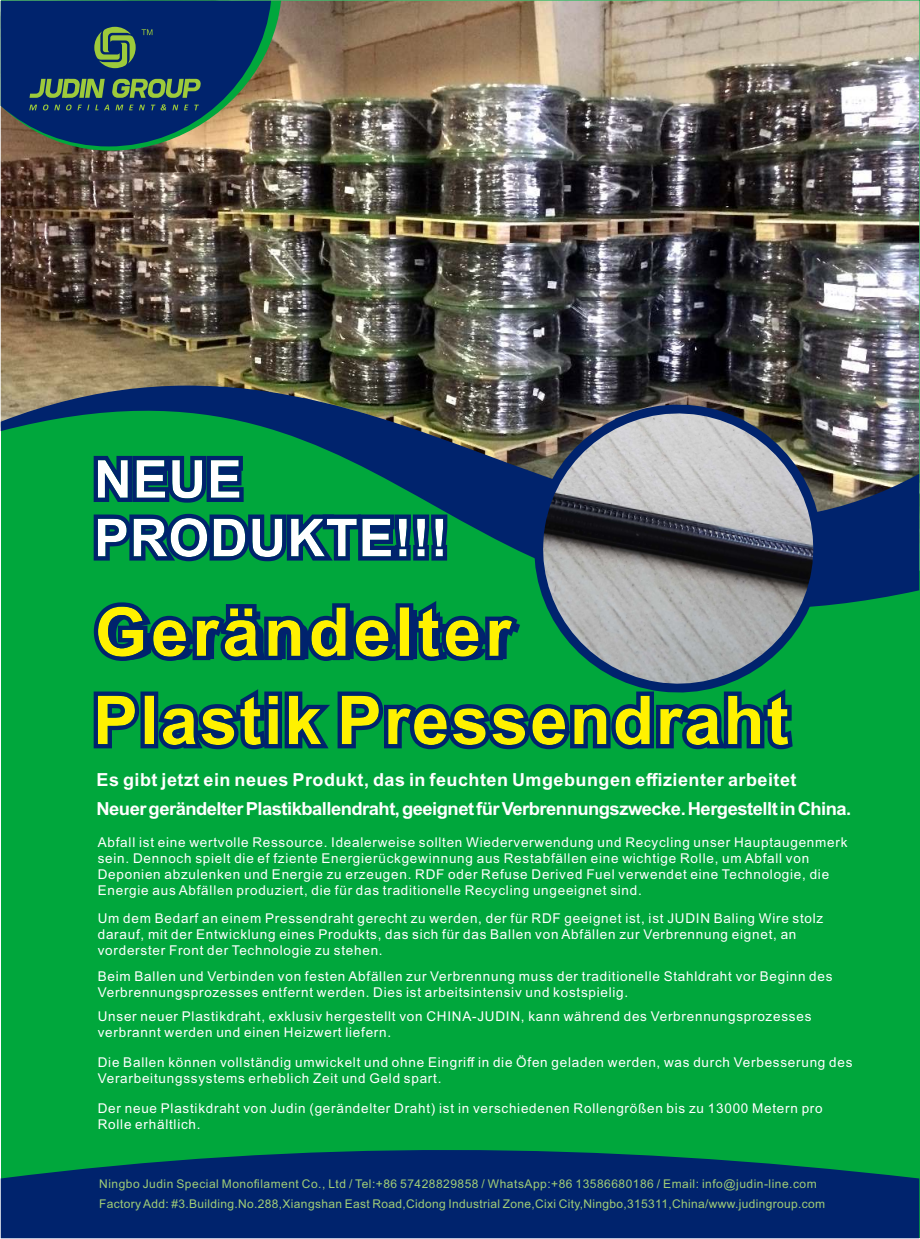
<style>
.page{position:relative;width:920px;height:1239px;background:#fff}
.page>*{position:absolute;margin:0;border:0;box-sizing:border-box;transform-origin:0 0}
.t1{font:700 67.5px "Arial";letter-spacing:.055em;color:#00236d}
.t2{font:700 18px/28.7px "Arial";letter-spacing:-.03em;color:#fff}
.t3{font:13.5px/15.9px "Arial";letter-spacing:.055em;color:#fff}
.t4{font:12px "Arial";letter-spacing:.03em;color:#a1ce76}
</style>
<div class="page">
<div style="left:1px;top:1px;width:918px;height:1237px;background:#00a73c"></div>
<img style="left:1px;top:1px;width:918px;height:272px">
<svg style="left:1px;top:1150px;width:918px;height:88px;background:#003167"></svg>
<img style="left:1px;top:273px;width:918px;height:421px">
<svg style="left:526px;top:396px;width:304px;height:298px"></svg>
<img style="left:533px;top:403px;width:290px;height:291px">
<img style="left:1px;top:1px;width:280px;height:203px">
<svg style="left:1px;top:1px;width:270px;height:145px;background:#203f67"></svg>
<svg style="left:94px;top:456px;width:150px;height:47px;background:#5c829c"></svg>
<svg style="left:94px;top:514px;width:353px;height:47px;background:#558594"></svg>
<svg style="left:94px;top:601px;width:423px;height:60px"></svg>
<svg style="left:94px;top:689px;width:236px;height:60px"></svg>
<svg style="left:338px;top:689px;width:455px;height:60px"></svg>
<h1 class="t1" style="left:103px;top:610px;width:418px">Gerändelter</h1>
<h2 class="t2" style="left:96px;top:767px;width:756px">Es gibt jetzt ein neues Produkt, das in feuchten Umgebungen effizienter arbeitet<br>NeuergerändelterPlastikballendraht,geeignetfürVerbrennungszwecke.HergestelltinChina.</h2>
<p class="t3" style="left:98px;top:836px;width:751px">Abfall ist eine wertvolle Ressource. Idealerweise sollten Wiederverwendung und Recycling unser Hauptaugenmerk sein. Dennoch spielt die ef fziente Energierückgewinnung aus Restabfällen eine wichtige Rolle, um Abfall von Deponien abzulenken und Energie zu erzeugen. RDF oder Refuse Derived Fuel verwendet eine Technologie, die Energie aus Abfällen produziert, die für das traditionelle Recycling ungeeignet sind.</p>
<p class="t3" style="left:98px;top:911px;width:727px">Um dem Bedarf an einem Pressendraht gerecht zu werden, der für RDF geeignet ist, ist JUDIN Baling Wire stolz darauf, mit der Entwicklung eines Produkts, das sich für das Ballen von Abfällen zur Verbrennung eignet, an vorderster Front der Technologie zu stehen.</p>
<p class="t3" style="left:98px;top:970px;width:736px">Beim Ballen und Verbinden von festen Abfällen zur Verbrennung muss der traditionelle Stahldraht vor Beginn des<br>Verbrennungsprozesses entfernt werden. Dies ist arbeitsintensiv und kostspielig.</p>
<p class="t3" style="left:98px;top:1010px;width:715px">Unser neuer Plastikdraht, exklusiv hergestellt von CHINA-JUDIN, kann während des Verbrennungsprozesses verbrannt werden und einen Heizwert liefern.</p>
<p class="t3" style="left:98px;top:1055px;width:756px">Die Ballen können vollständig umwickelt und ohne Eingriff in die Öfen geladen werden, was durch Verbesserung des<br>Verarbeitungssystems erheblich Zeit und Geld spart.</p>
<p class="t3" style="left:98px;top:1102px;width:726px">Der neue Plastikdraht von Judin (gerändelter Draht) ist in verschiedenen Rollengrößen bis zu 13000 Metern pro<br>Rolle erhältlich.</p>
<p class="t4" style="left:99px;top:1180px;width:719px">Ningbo Judin Special Monofilament Co., Ltd / Tel:+86 57428829858 / WhatsApp:+86 13586680186 / Email: info@judin-line.com</p>
<p class="t4" style="left:99px;top:1199px;width:727px">Factory Add: #3.Building.No.288,Xiangshan East Road,Cidong Industrial Zone,Cixi City,Ningbo,315311,China/www.judingroup.com</p>
</div>
